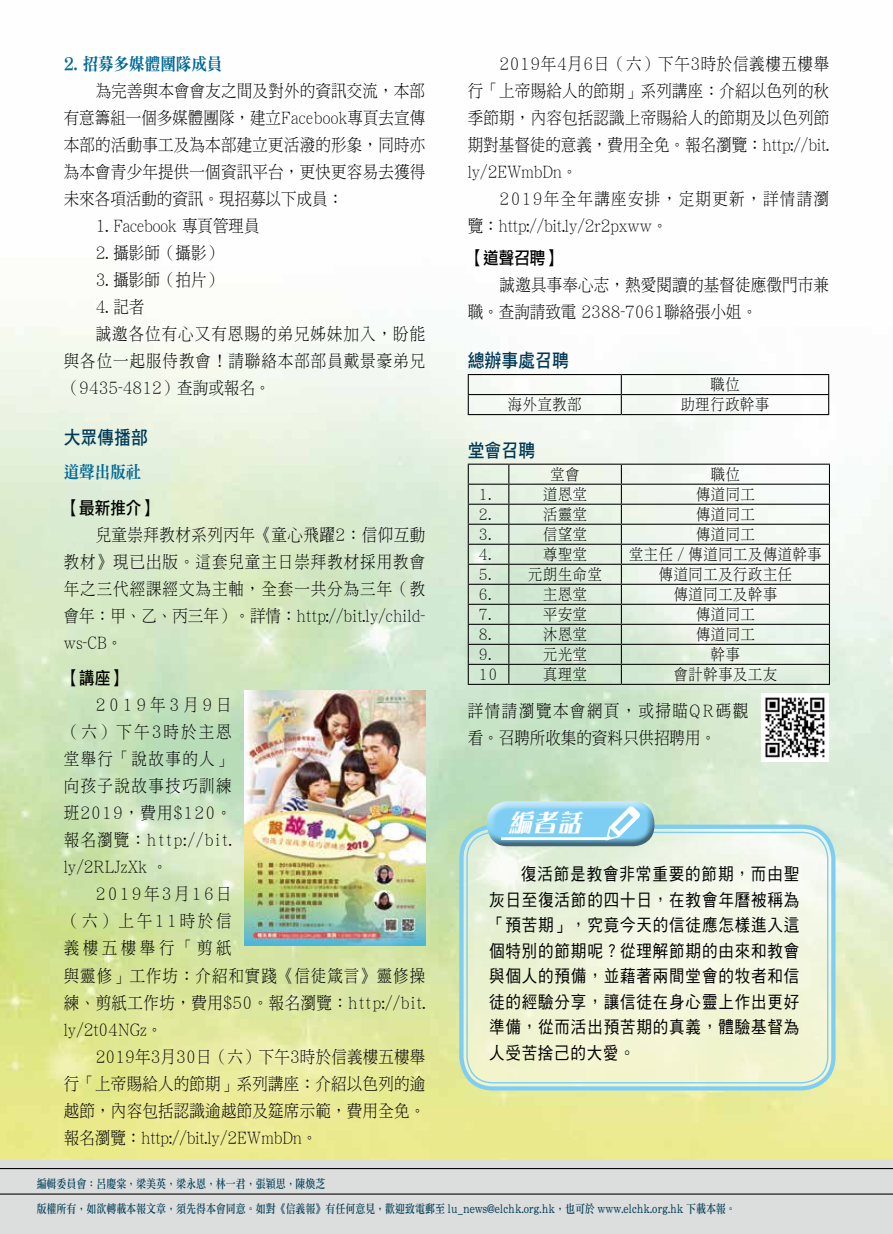
<style>
.page{position:relative;width:893px;height:1234px;background:#fff}
.page>*{position:absolute;margin:0;border:0;box-sizing:border-box;transform-origin:0 0}
.t1{font:italic 24px "DF Ya Song HK W9";color:#fff;scale:.95 1}
.t2{font:18.75px "DF Hei HK W7";color:#003856;scale:.9 1}
.t3{font:17.25px/27px "DF Ming HK W3";letter-spacing:.015em;color:#000;text-align:justify;scale:.9 1}
.t4{font:17.25px/25.5px "DF Hei HK W5";letter-spacing:.055em;color:#000;text-align:justify;scale:.9 1}
.t5{font:17.25px/27px "DF Ming HK W3";letter-spacing:.06em;color:#000;scale:.9 1}
.t6{font:17.25px/27px "DF Ming HK W3";letter-spacing:.085em;color:#000;scale:.9 1}
.t7{font:17.25px/27px "DF Ming HK W3";letter-spacing:.1em;color:#000;scale:.9 1}
.t8{font:17.25px "DF Ming HK W3";letter-spacing:.065em;color:#000;scale:.9 1}
.t9{font:17.25px "DF Li Hei HK W5";color:#000;scale:.9 1}
.t10{font:17.25px "DF Ming HK W9";color:#006896;scale:.9 1}
.t11{font:15.75px "DF Ming HK W3";letter-spacing:.05em;color:#000;scale:.9 1}
.t12{font:12px/25.5px "DF Li Song HK W5";color:#003d56;scale:.83 1}
</style>
<div class="page">
<img style="left:0;top:326px;width:893px;height:834px">
<div style="left:0;top:1160px;width:893px;height:73px;background:#dcdddd"></div>
<hr style="left:0;top:1167px;width:893px;height:1px;background:#000">
<hr style="left:0;top:1193px;width:893px;height:1px;background:#000">
<hr style="left:468px;top:374px;width:153px;height:1px;background:#000">
<hr style="left:621px;top:374px;width:208px;height:1px;background:#000">
<hr style="left:468px;top:394px;width:153px;height:1px;background:#000">
<svg style="left:468px;top:375px;width:1px;height:39px"></svg>
<hr style="left:621px;top:394px;width:208px;height:1px;background:#000">
<svg style="left:621px;top:375px;width:1px;height:39px"></svg>
<svg style="left:828px;top:375px;width:1px;height:39px"></svg>
<hr style="left:468px;top:414px;width:153px;height:1px;background:#000">
<hr style="left:621px;top:414px;width:208px;height:1px;background:#000">
<hr style="left:468px;top:463px;width:41px;height:1px;background:#000">
<hr style="left:509px;top:463px;width:112px;height:1px;background:#000">
<hr style="left:621px;top:463px;width:209px;height:1px;background:#000">
<hr style="left:468px;top:483px;width:41px;height:1px;background:#000">
<hr style="left:509px;top:483px;width:112px;height:1px;background:#000">
<hr style="left:621px;top:483px;width:209px;height:1px;background:#000">
<hr style="left:468px;top:503px;width:41px;height:1px;background:#000">
<hr style="left:509px;top:503px;width:112px;height:1px;background:#000">
<hr style="left:621px;top:503px;width:209px;height:1px;background:#000">
<hr style="left:468px;top:523px;width:41px;height:1px;background:#000">
<hr style="left:509px;top:523px;width:112px;height:1px;background:#000">
<hr style="left:621px;top:523px;width:209px;height:1px;background:#000">
<hr style="left:468px;top:543px;width:41px;height:1px;background:#000">
<hr style="left:509px;top:543px;width:112px;height:1px;background:#000">
<hr style="left:621px;top:543px;width:209px;height:1px;background:#000">
<hr style="left:468px;top:563px;width:41px;height:1px;background:#000">
<hr style="left:509px;top:563px;width:112px;height:1px;background:#000">
<hr style="left:621px;top:563px;width:209px;height:1px;background:#000">
<hr style="left:468px;top:583px;width:41px;height:1px;background:#000">
<hr style="left:509px;top:583px;width:112px;height:1px;background:#000">
<hr style="left:621px;top:583px;width:209px;height:1px;background:#000">
<hr style="left:468px;top:603px;width:41px;height:1px;background:#000">
<hr style="left:509px;top:603px;width:112px;height:1px;background:#000">
<hr style="left:621px;top:603px;width:209px;height:1px;background:#000">
<hr style="left:468px;top:623px;width:41px;height:1px;background:#000">
<hr style="left:509px;top:623px;width:112px;height:1px;background:#000">
<hr style="left:621px;top:623px;width:209px;height:1px;background:#000">
<hr style="left:468px;top:643px;width:41px;height:1px;background:#000">
<hr style="left:509px;top:643px;width:112px;height:1px;background:#000">
<hr style="left:621px;top:643px;width:209px;height:1px;background:#000">
<hr style="left:468px;top:663px;width:41px;height:1px;background:#000">
<svg style="left:468px;top:464px;width:1px;height:219px"></svg>
<hr style="left:509px;top:663px;width:112px;height:1px;background:#000">
<svg style="left:508px;top:464px;width:1px;height:219px"></svg>
<hr style="left:621px;top:663px;width:209px;height:1px;background:#000">
<svg style="left:621px;top:464px;width:1px;height:219px"></svg>
<svg style="left:829px;top:464px;width:1px;height:219px"></svg>
<hr style="left:468px;top:683px;width:41px;height:1px;background:#000">
<hr style="left:509px;top:683px;width:112px;height:1px;background:#000">
<hr style="left:621px;top:683px;width:209px;height:1px;background:#000">
<svg style="left:463px;top:826px;width:368px;height:264px;background:#edf3db"></svg>
<div style="left:459px;top:824px;width:376px;height:266px;border:4px solid #7ecef4;border-radius:32px"></div>
<div style="left:486px;top:798px;width:170px;height:37px;background:#fff;opacity:.75"></div>
<div style="left:486px;top:806px;width:170px;height:40px;background:#000;opacity:.5"></div>
<svg style="left:606px;top:805px;width:34px;height:35px"></svg>
<hr style="left:501px;top:837px;width:107px;height:2px;background:#fff">
<img style="left:761px;top:693px;width:67px;height:68px">
<img style="left:244px;top:690px;width:181px;height:255px">
<p class="t10" style="left:64px;top:55px;width:178px">2. 招募多媒體團隊成員</p>
<p class="t3" style="left:64px;top:77px;width:403px;text-indent:32px">為完善與本會會友之間及對外的資訊交流，本部有意籌組一個多媒體團隊，建立Facebook專頁去宣傳本部的活動事工及為本部建立更活潑的形象，同時亦為本會青少年提供一個資訊平台，更快更容易去獲得未來各項活動的資訊。現招募以下成員：</p>
<p class="t3" style="left:96px;top:212px;width:184px">1. Facebook 專頁管理員</p>
<p class="t3" style="left:96px;top:239px;width:142px">2. 攝影師（攝影）</p>
<p class="t3" style="left:96px;top:266px;width:142px">3. 攝影師（拍片）</p>
<p class="t3" style="left:96px;top:293px;width:56px">4. 記者</p>
<p class="t8" style="left:96px;top:325px;width:368px">誠邀各位有心又有恩賜的弟兄姊妹加入，盼能</p>
<p class="t5" style="left:64px;top:347px;width:403px">與各位一起服侍教會！請聯絡本部部員戴景豪弟兄</p>
<p class="t3" style="left:64px;top:374px;width:231px">（9435-4812）查詢或報名。</p>
<p class="t2" style="left:64px;top:427px;width:95px">大眾傳播部</p>
<p class="t10" style="left:64px;top:462px;width:88px">道聲出版社</p>
<p class="t9" style="left:64px;top:498px;width:105px">【最新推介】</p>
<p class="t3" style="left:64px;top:520px;width:403px;text-indent:32px">兒童崇拜教材系列丙年《童心飛躍2：信仰互動教材》現已出版。這套兒童主日崇拜教材採用教會年之三代經課經文為主軸，全套一共分為三年（教會年：甲、乙、丙三年）。詳情：http://bit.ly/child&shy;ws-CB。</p>
<p class="t9" style="left:64px;top:668px;width:71px">【講座】</p>
<p class="t3" style="left:64px;top:691px;width:188px;text-indent:32px">2019年3月9日（六）下午3時於主恩堂舉行「說故事的人」向孩子說故事技巧訓練班2019，費用$120。報名瀏覽：http://bit. ly/2RLJzXk 。</p>
<p class="t5" style="left:64px;top:880px;width:403px;text-indent:32px">2019年3月16日<br>（六）上午11時於信<br>義樓五樓舉行「剪紙<br>與靈修」工作坊：介紹和實踐《信徒箴言》靈修操練、剪紙工作坊，費用$50。報名瀏覽：http://bit. ly/2t04NGz。</p>
<p class="t3" style="left:64px;top:1042px;width:403px;text-indent:32px">2019年3月30日（六）下午3時於信義樓五樓舉行「上帝賜給人的節期」系列講座：介紹以色列的逾越節，內容包括認識逾越節及筵席示範，費用全免。報名瀏覽：http://bit.ly/2EWmbDn。</p>
<p class="t3" style="left:468px;top:50px;width:403px;text-indent:32px">2019年4月6日（六）下午3時於信義樓五樓舉行「上帝賜給人的節期」系列講座：介紹以色列的秋季節期，內容包括認識上帝賜給人的節期及以色列節期對基督徒的意義，費用全免。報名瀏覽：http://bit. ly/2EWmbDn。</p>
<p class="t6" style="left:468px;top:185px;width:403px;text-indent:32px">2019年全年講座安排，定期更新，詳情請瀏覽：http://bit.ly/2r2pxww。</p>
<p class="t9" style="left:468px;top:248px;width:105px">【道聲召聘】</p>
<p class="t3" style="left:468px;top:270px;width:403px;text-indent:32px">誠邀具事奉心志，熱愛閱讀的基督徒應徵門市兼職。查詢請致電 2388-7061聯絡張小姐。</p>
<p class="t2" style="left:468px;top:350px;width:114px">總辦事處召聘</p>
<p class="t11" style="left:710px;top:376px;width:34px">職位</p>
<p class="t11" style="left:508px;top:396px;width:83px">海外宣教部</p>
<p class="t11" style="left:681px;top:396px;width:100px">助理行政幹事</p>
<p class="t2" style="left:468px;top:440px;width:76px">堂會召聘</p>
<p class="t11" style="left:551px;top:465px;width:34px">堂會</p>
<p class="t11" style="left:711px;top:465px;width:34px">職位</p>
<p class="t11" style="left:479px;top:485px;width:15px">1.</p>
<p class="t11" style="left:543px;top:485px;width:50px">道恩堂</p>
<p class="t11" style="left:696px;top:485px;width:67px">傳道同工</p>
<p class="t11" style="left:479px;top:505px;width:15px">2.</p>
<p class="t11" style="left:543px;top:505px;width:50px">活靈堂</p>
<p class="t11" style="left:696px;top:505px;width:67px">傳道同工</p>
<p class="t11" style="left:479px;top:525px;width:15px">3.</p>
<p class="t11" style="left:543px;top:525px;width:50px">信望堂</p>
<p class="t11" style="left:696px;top:525px;width:67px">傳道同工</p>
<p class="t11" style="left:479px;top:545px;width:15px">4.</p>
<p class="t11" style="left:543px;top:545px;width:50px">尊聖堂</p>
<p class="t11" style="left:629px;top:545px;width:216px">堂主任／傳道同工及傳道幹事</p>
<p class="t11" style="left:479px;top:565px;width:138px">5. 元朗生命堂</p>
<p class="t11" style="left:659px;top:565px;width:150px">傳道同工及行政主任</p>
<p class="t11" style="left:479px;top:585px;width:15px">6.</p>
<p class="t11" style="left:543px;top:585px;width:50px">主恩堂</p>
<p class="t11" style="left:674px;top:585px;width:116px">傳道同工及幹事</p>
<p class="t11" style="left:479px;top:605px;width:15px">7.</p>
<p class="t11" style="left:543px;top:605px;width:50px">平安堂</p>
<p class="t11" style="left:696px;top:605px;width:67px">傳道同工</p>
<p class="t11" style="left:479px;top:625px;width:15px">8.</p>
<p class="t11" style="left:543px;top:625px;width:50px">沐恩堂</p>
<p class="t11" style="left:696px;top:625px;width:67px">傳道同工</p>
<p class="t11" style="left:479px;top:645px;width:15px">9.</p>
<p class="t11" style="left:543px;top:645px;width:50px">元光堂</p>
<p class="t11" style="left:711px;top:645px;width:34px">幹事</p>
<p class="t11" style="left:479px;top:665px;width:22px">10</p>
<p class="t11" style="left:543px;top:665px;width:50px">真理堂</p>
<p class="t11" style="left:674px;top:665px;width:116px">會計幹事及工友</p>
<p class="t7" style="left:468px;top:696px;width:313px">詳情請瀏覽本會網頁，或掃瞄QR碼觀看。召聘所收集的資料只供招聘用。</p>
<h1 class="t1" style="left:509px;top:809px;width:83px">編者話</h1>
<p class="t4" style="left:489px;top:860px;width:346px;text-indent:32px">復活節是教會非常重要的節期，而由聖灰日至復活節的四十日，在教會年曆被稱為「預苦期」，究竟今天的信徒應怎樣進入這個特別的節期呢？從理解節期的由來和教會與個人的預備，並藉著兩間堂會的牧者和信徒的經驗分享，讓信徒在身心靈上作出更好準備，從而活出預苦期的真義，體驗基督為人受苦捨己的大愛。</p>
<p class="t12" style="left:37px;top:1170px;width:844px">編輯委員會：呂慶棠，梁美英，梁永恩，林一君，張穎思，陳煥芝<br>版權所有，如欲轉載本報文章，須先得本會同意。如對《信義報》有任何意見，歡迎致電郵至 lu_news@elchk.org.hk，也可於 www.elchk.org.hk 下載本報。</p>
</div>
